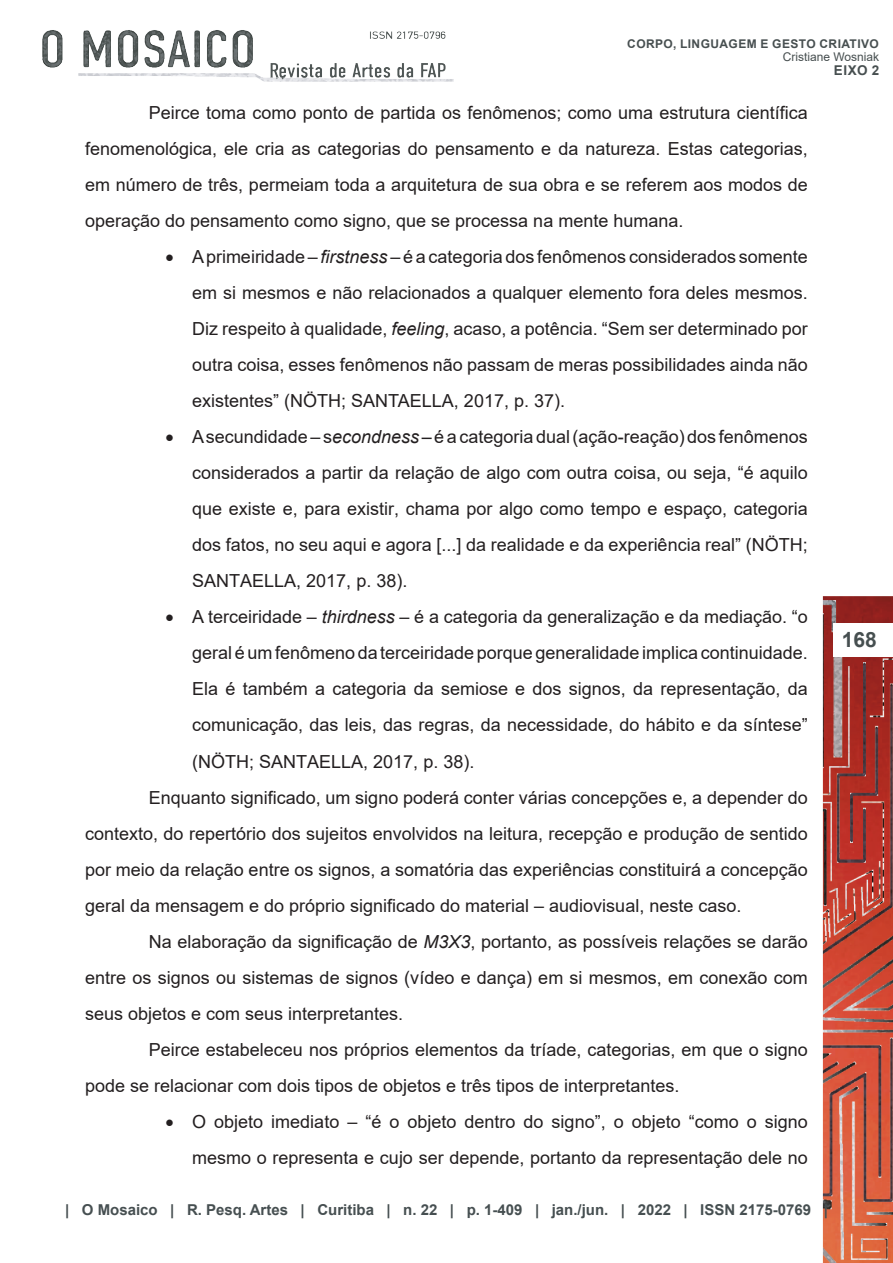
<style>
.page{position:relative;width:893px;height:1263px;background:#fff}
.page>*{position:absolute;margin:0;border:0;box-sizing:border-box;transform-origin:0 0}
.t1{font:700 21px "Arial";color:#464f50}
.Corpo{font:18px/36px "Arial";color:#231f20;text-align:justify}
.t2{font:700 15px "Arial";color:#464f51}
.t3{font:700 13.5px "Arial";color:#474f50}
.t4{font:700 12px "Arial";letter-spacing:.035em;color:#474f50}
.t5{font:12px "Arial";color:#474f50}
.s1{font-style:italic}
</style>
<div class="page">
<img style="left:42px;top:30px;width:851px;height:1233px">
<div style="left:833px;top:623px;width:60px;height:34px;background:#fff"></div>
<p class="t4" style="left:627px;top:35px;width:253px">CORPO, LINGUAGEM E GESTO CRIATIVO</p>
<p class="t5" style="left:783px;top:49px;width:98px">Cristiane Wosniak</p>
<p class="t3" style="left:834px;top:60px;width:47px">Eixo 2</p>
<p class="Corpo" style="left:85px;top:95px;width:724px;text-indent:64px">Peirce toma como ponto de partida os fenômenos; como uma estrutura científica fenomenológica, ele cria as categorias do pensamento e da natureza. Estas categorias, em número de três, permeiam toda a arquitetura de sua obra e se referem aos modos de operação do pensamento como signo, que se processa na mente humana.</p>
<p class="Corpo" style="left:192px;top:239px;width:617px;text-indent:-27px">• A primeiridade – <span class="s1">firstness</span> – é a categoria dos fenômenos considerados somente em si mesmos e não relacionados a qualquer elemento fora deles mesmos.<br>Diz respeito à qualidade, <span class="s1">feeling</span>, acaso, a potência. “Sem ser determinado por outra coisa, esses fenômenos não passam de meras possibilidades ainda não existentes” (NÖTH; SANTAELLA, 2017, p. 37).</p>
<p class="Corpo" style="left:192px;top:419px;width:617px;text-indent:-27px">• A secundidade – s<span class="s1">econdness –</span> é a categoria dual (ação-reação) dos fenômenos considerados a partir da relação de algo com outra coisa, ou seja, “é aquilo que existe e, para existir, chama por algo como tempo e espaço, categoria dos fatos, no seu aqui e agora [...] da realidade e da experiência real” (NÖTH; SANTAELLA, 2017, p. 38).</p>
<p class="Corpo" style="left:192px;top:599px;width:617px;text-indent:-27px">• A terceiridade – <span class="s1">thirdness</span> – é a categoria da generalização e da mediação. “o geral é um fenômeno da terceiridade porque generalidade implica continuidade.<br>Ela é também a categoria da semiose e dos signos, da representação, da comunicação, das leis, das regras, da necessidade, do hábito e da síntese” (NÖTH; SANTAELLA, 2017, p. 38).</p>
<p class="Corpo" style="left:85px;top:779px;width:724px;text-indent:64px">Enquanto significado, um signo poderá conter várias concepções e, a depender do contexto, do repertório dos sujeitos envolvidos na leitura, recepção e produção de sentido por meio da relação entre os signos, a somatória das experiências constituirá a concepção geral da mensagem e do próprio significado do material – audiovisual, neste caso.</p>
<p class="Corpo" style="left:85px;top:923px;width:724px;text-indent:64px">Na elaboração da significação de <span class="s1">M3X3</span>, portanto, as possíveis relações se darão entre os signos ou sistemas de signos (vídeo e dança) em si mesmos, em conexão com seus objetos e com seus interpretantes.</p>
<p class="Corpo" style="left:85px;top:1031px;width:724px;text-indent:64px">Peirce estabeleceu nos próprios elementos da tríade, categorias, em que o signo pode se relacionar com dois tipos de objetos e três tipos de interpretantes.</p>
<p class="Corpo" style="left:165px;top:1103px;width:644px;text-align:right">• O objeto imediato – “é o objeto dentro do signo”, o objeto “como o signo mesmo o representa e cujo ser depende, portanto da representação dele no</p>
<p class="t2" style="left:65px;top:1199px;width:764px">| O Mosaico | R. Pesq. Artes | Curitiba | n. 22 | p. 1-409 | jan./jun. | 2022 | ISSN 2175-0769 |</p>
<p class="t1" style="left:842px;top:625px;width:37px">168</p>
</div>
